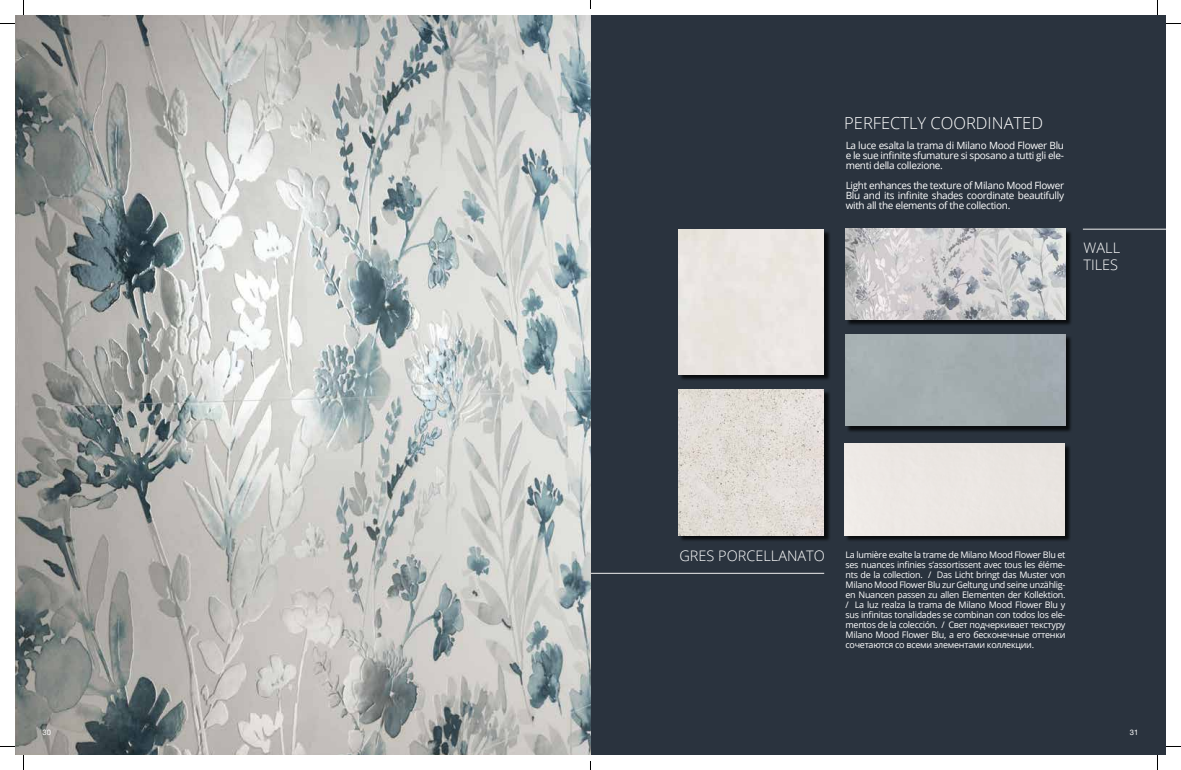
<style>
.page{position:relative;width:1181px;height:770px;background:#fff}
.page>*{position:absolute;margin:0;border:0;box-sizing:border-box;transform-origin:0 0}
.t1{font:300 16.5px "Open Sans";color:#fff}
.t2{font:300 14.5px/17px "Open Sans";color:#fff}
.t3{font:10px/10px "Open Sans";letter-spacing:-.03em;color:#fff;text-align:justify}
.t4{font:9px/10px "Open Sans";letter-spacing:-.03em;color:#fff;text-align:justify}
.t5{font:7.7px "Helvetica Neue LT Com";color:#fff}
</style>
<div class="page">
<div style="left:590px;top:15px;width:576px;height:740px;background:#2a333e"></div>
<div style="left:679px;top:391px;width:152px;height:151px;background:#000;opacity:.75"></div>
<img style="left:678px;top:390px;width:146px;height:145px">
<div style="left:679px;top:230px;width:152px;height:151px;background:#000;opacity:.75"></div>
<div style="left:678px;top:229px;width:146px;height:145px;background:#e9e5e1"></div>
<div style="left:845px;top:445px;width:226px;height:97px;background:#000;opacity:.75"></div>
<div style="left:844px;top:443px;width:220px;height:92px;background:#ebe6e2"></div>
<div style="left:847px;top:336px;width:225px;height:96px;background:#000;opacity:.75"></div>
<div style="left:845px;top:334px;width:220px;height:92px;background:#a4aeb0"></div>
<div style="left:847px;top:230px;width:225px;height:96px;background:#000;opacity:.75"></div>
<img style="left:845px;top:229px;width:220px;height:90px">
<hr style="left:1083px;top:229px;width:83px;height:1px;background:#f0f0f0">
<hr style="left:585px;top:573px;width:239px;height:1px;background:#f0f0f0">
<img style="left:15px;top:15px;width:575px;height:740px">
<svg style="left:0;top:23px;width:15px;height:1px"></svg>
<svg style="left:1166px;top:23px;width:15px;height:1px"></svg>
<svg style="left:0;top:746px;width:15px;height:1px"></svg>
<svg style="left:1166px;top:746px;width:15px;height:1px"></svg>
<svg style="left:23px;top:0;width:1px;height:15px"></svg>
<svg style="left:23px;top:755px;width:1px;height:15px"></svg>
<svg style="left:1157px;top:0;width:1px;height:15px"></svg>
<svg style="left:1157px;top:755px;width:1px;height:15px"></svg>
<h1 class="t1" style="left:844px;top:112px;width:200px">PERFECTLY COORDINATED</h1>
<p class="t3" style="left:846px;top:140px;width:220px">La luce esalta la trama di Milano Mood Flower Blu e le sue infinite sfumature si sposano a tutti gli ele&shy;menti della collezione.</p>
<p class="t3" style="left:846px;top:180px;width:220px">Light enhances the texture of Milano Mood Flower Blu and its infinite shades coordinate beautifully with all the elements of the collection.</p>
<h2 class="t2" style="left:1083px;top:238px;width:38px">WALL<br>TILES</h2>
<h2 class="t2" style="left:679px;top:546px;width:147px">GRES PORCELLANATO</h2>
<p class="t4" style="left:845px;top:550px;width:221px">La lumière exalte la trame de Milano Mood Flower Blu et ses nuances infinies s’assortissent avec tous les éléme&shy;nts de la collection. / Das Licht bringt das Muster von Milano Mood Flower Blu zur Geltung und seine unzählig&shy;en Nuancen passen zu allen Elementen der Kollektion. / La luz realza la trama de Milano Mood Flower Blu y sus infinitas tonalidades se combinan con todos los ele&shy;mentos de la colección. / Свет подчеркивает текстуру Milano Mood Flower Blu, а его бесконечные оттенки сочетаются со всеми элементами коллекции.</p>
<p class="t5" style="left:42px;top:727px;width:10px">30</p>
<p class="t5" style="left:1130px;top:727px;width:10px">31</p>
</div>
